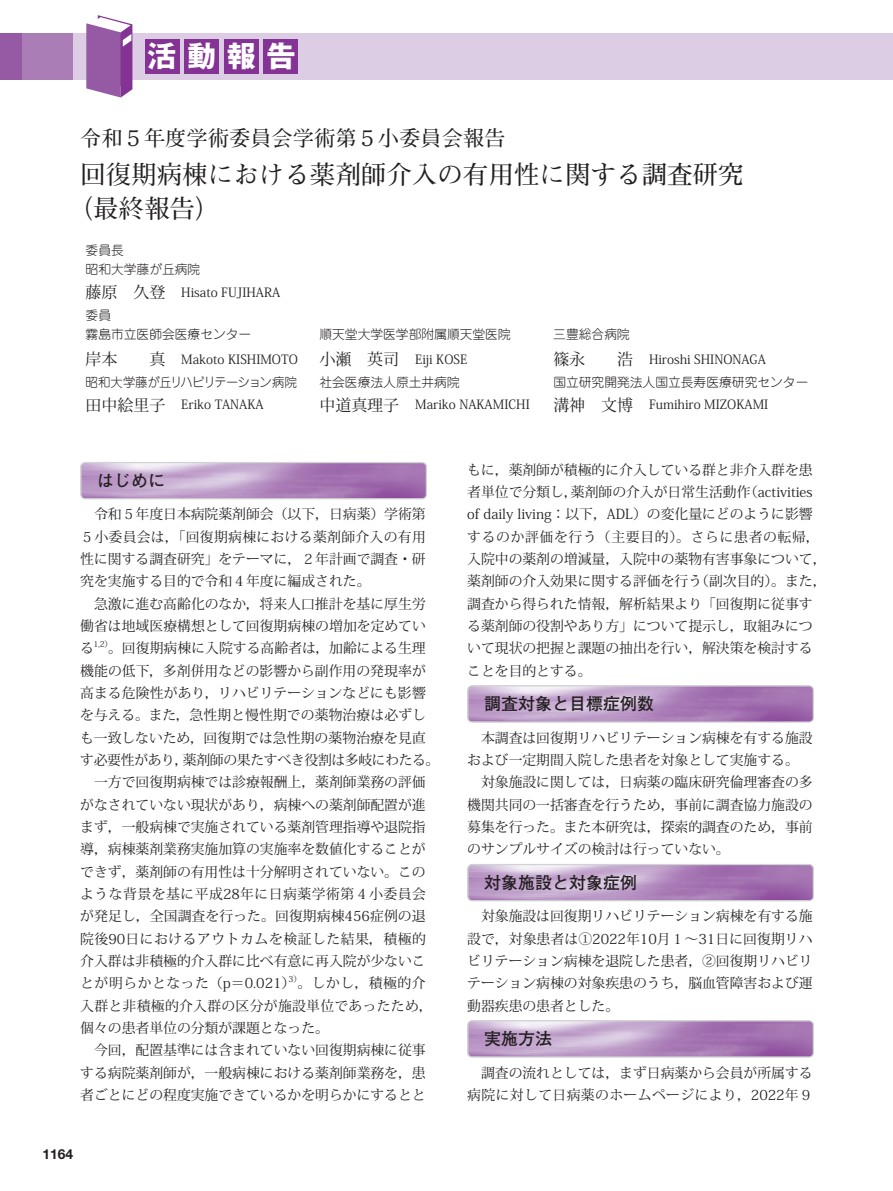
<style>
.page{position:relative;width:893px;height:1191px;background:#fff}
.page>*{position:absolute;margin:0;border:0;box-sizing:border-box;transform-origin:0 0}
.t1{font:700 29.1px "Gothic MB101 Pro";color:#fff}
.t2{font:700 25.5px/34px "Futo Min A101 Pro";color:#231f20}
.t3{font:700 21.3px "Futo Min A101 Pro";color:#231f20}
.t4{font:700 16.95px "Futo Go B101 Pro";color:#231f20}
.t5{font:13.8px/22.4px "Koz Min Pro";color:#231f20;text-align:justify}
.t6{font:13.8px "Koz Min Pro";letter-spacing:.04em;color:#231f20}
.t7{font:13.8px/22.4px "Koz Min Pro";letter-spacing:.02em;color:#231f20}
.t8{font:13.8px "Koz Min Pro";letter-spacing:-.025em;color:#231f20}
.t9{font:13.8px "Koz Min Pro";letter-spacing:.035em;color:#231f20}
.t10{font:700 13.8px "Helvetica Neue LT Std";color:#231f20}
.t11{font:12.75px "Koz Min Pro";color:#231f20}
.t12{font:300 12.75px/19.2px "Jun 101 Pro";color:#231f20}
.t13{font:300 12.75px "Jun 101 Pro";letter-spacing:-.05em;color:#231f20}
.t14{font:8.1px "Koz Min Pro";color:#231f20}
.s1{font-size:15.9px}
</style>
<div class="page">
<img style="left:82px;top:464px;width:343px;height:33px">
<div style="left:80px;top:462px;width:347px;height:37px;border:1px solid #d1d2d4;border-radius:4px"></div>
<img style="left:469px;top:687px;width:344px;height:35px">
<div style="left:467px;top:685px;width:347px;height:37px;border:1px solid #d1d2d4;border-radius:4px"></div>
<img style="left:469px;top:866px;width:343px;height:33px">
<div style="left:467px;top:864px;width:347px;height:37px;border:1px solid #d1d2d4;border-radius:4px"></div>
<img style="left:469px;top:1022px;width:344px;height:35px">
<div style="left:467px;top:1020px;width:347px;height:37px;border:1px solid #d1d2d4;border-radius:4px"></div>
<div style="left:72px;top:33px;width:821px;height:47px;background:#dccde4"></div>
<div style="left:21px;top:33px;width:51px;height:47px;background:#aa7db7"></div>
<div style="left:0;top:33px;width:21px;height:47px;background:#965aa5"></div>
<div style="left:145px;top:39px;width:35px;height:35px;background:#843294"></div>
<div style="left:184px;top:39px;width:35px;height:35px;background:#843294"></div>
<div style="left:224px;top:39px;width:35px;height:35px;background:#843294"></div>
<div style="left:263px;top:39px;width:35px;height:35px;background:#843294"></div>
<svg style="left:86px;top:15px;width:46px;height:82px"></svg>
<h1 class="t1" style="left:147px;top:32px;width:149px">活動報告</h1>
<h3 class="t3" style="left:80px;top:122px;width:427px">令和５年度学術委員会学術第５小委員会報告</h3>
<h2 class="t2" style="left:67px;top:154px;width:678px;text-indent:13px">回復期病棟における薬剤師介入の有用性に関する調査研究（最終報告）</h2>
<p class="t12" style="left:86px;top:239px;width:116px">委員長<br>昭和大学藤が丘病院</p>
<p class="t11" style="left:86px;top:283px;width:196px"><span class="s1">藤原　久登　</span>Hisato FUJIHARA</p>
<p class="t12" style="left:86px;top:304px;width:167px">委員<br>霧島市立医師会医療センター</p>
<p class="t12" style="left:319px;top:323px;width:193px">順天堂大学医学部附属順天堂医院</p>
<p class="t12" style="left:553px;top:323px;width:78px">三豊総合病院</p>
<p class="t11" style="left:86px;top:350px;width:214px"><span class="s1">岸本　　真　</span>Makoto KISHIMOTO</p>
<p class="t11" style="left:319px;top:350px;width:149px"><span class="s1">小瀬　英司　</span>Eiji KOSE</p>
<p class="t11" style="left:553px;top:350px;width:214px"><span class="s1">篠永　　浩　</span>Hiroshi SHINONAGA</p>
<p class="t13" style="left:85px;top:371px;width:213px">昭和大学藤が丘リハビリテーション病院</p>
<p class="t12" style="left:319px;top:370px;width:142px">社会医療法人原土井病院</p>
<p class="t12" style="left:553px;top:370px;width:257px">国立研究開発法人国立長寿医療研究センター</p>
<p class="t11" style="left:86px;top:396px;width:180px"><span class="s1">田中絵里子　</span>Eriko TANAKA</p>
<p class="t11" style="left:319px;top:396px;width:212px"><span class="s1">中道真理子　</span>Mariko NAKAMICHI</p>
<p class="t11" style="left:553px;top:396px;width:216px"><span class="s1">溝神　文博　</span>Fumihiro MIZOKAMI</p>
<p class="t4" style="left:97px;top:467px;width:70px">はじめに</p>
<p class="t5" style="left:80px;top:502px;width:347px;text-indent:14px">令和５年度日本病院薬剤師会（以下，日病薬）学術第５小委員会は，「回復期病棟における薬剤師介入の有用性に関する調査研究」をテーマに，２年計画で調査・研究を実施する目的で令和４年度に編成された。</p>
<p class="t5" style="left:80px;top:592px;width:347px;text-indent:14px">急激に進む高齢化のなか，将来人口推計を基に厚生労働省は地域医療構想として回復期病棟の増加を定めている</p>
<p class="t14" style="left:93px;top:638px;width:21px">1,2）</p>
<p class="t5" style="left:108px;top:636px;width:319px">。回復期病棟に入院する高齢者は，加齢による生理</p>
<p class="t5" style="left:80px;top:659px;width:347px">機能の低下，多剤併用などの影響から副作用の発現率が</p>
<p class="t5" style="left:80px;top:681px;width:347px">高まる危険性があり，リハビリテーションなどにも影響</p>
<p class="t5" style="left:80px;top:703px;width:347px">を与える。また，急性期と慢性期での薬物治療は必ずし</p>
<p class="t5" style="left:80px;top:726px;width:347px">も一致しないため，回復期では急性期の薬物治療を見直</p>
<p class="t8" style="left:80px;top:750px;width:361px">す必要性があり，薬剤師の果たすべき役割は多岐にわたる。</p>
<p class="t5" style="left:94px;top:770px;width:333px">一方で回復期病棟では診療報酬上，薬剤師業務の評価</p>
<p class="t5" style="left:80px;top:793px;width:347px">がなされていない現状があり，病棟への薬剤師配置が進</p>
<p class="t5" style="left:80px;top:815px;width:347px">まず，一般病棟で実施されている薬剤管理指導や退院指</p>
<p class="t5" style="left:80px;top:837px;width:347px">導，病棟薬剤業務実施加算の実施率を数値化することが</p>
<p class="t5" style="left:80px;top:860px;width:347px">できず，薬剤師の有用性は十分解明されていない。この</p>
<p class="t9" style="left:80px;top:884px;width:347px">ような背景を基に平成28年に日病薬学術第４小委員会</p>
<p class="t5" style="left:80px;top:904px;width:347px">が発足し，全国調査を行った。回復期病棟456症例の退</p>
<p class="t6" style="left:80px;top:928px;width:347px">院後90日におけるアウトカムを検証した結果，積極的</p>
<p class="t5" style="left:80px;top:949px;width:347px">介入群は非積極的介入群に比べ有意に再入院が少ないこ</p>
<p class="t6" style="left:80px;top:973px;width:347px">とが明らかとなった（p＝0.021）。しかし，積極的介</p>
<p class="t14" style="left:289px;top:972px;width:15px">3）</p>
<p class="t7" style="left:80px;top:994px;width:354px">入群と非積極的介入群の区分が施設単位であったため，個々の患者単位の分類が課題となった。</p>
<p class="t5" style="left:80px;top:1038px;width:347px;text-indent:14px">今回，配置基準には含まれていない回復期病棟に従事する病院薬剤師が，一般病棟における薬剤師業務を，患者ごとにどの程度実施できているかを明らかにするとと</p>
<p class="t10" style="left:43px;top:1146px;width:32px">1164</p>
<p class="t5" style="left:467px;top:458px;width:361px;text-align:left">もに，薬剤師が積極的に介入している群と非介入群を患者単位で分類し，薬剤師の介入が日常生活動作（activities of daily living：以下，ADL）の変化量にどのように影響するのか評価を行う（主要目的）。さらに患者の転帰，入院中の薬剤の増減量，入院中の薬物有害事象について，薬剤師の介入効果に関する評価を行う（副次目的）。また，調査から得られた情報，解析結果より「回復期に従事する薬剤師の役割やあり方」について提示し，取組みについて現状の把握と課題の抽出を行い，解決策を検討することを目的とする。</p>
<p class="t4" style="left:484px;top:690px;width:172px">調査対象と目標症例数</p>
<p class="t5" style="left:467px;top:726px;width:347px;text-indent:14px">本調査は回復期リハビリテーション病棟を有する施設および一定期間入院した患者を対象として実施する。</p>
<p class="t5" style="left:467px;top:770px;width:347px;text-indent:14px">対象施設に関しては，日病薬の臨床研究倫理審査の多機関共同の一括審査を行うため，事前に調査協力施設の募集を行った。また本研究は，探索的調査のため，事前のサンプルサイズの検討は行っていない。</p>
<p class="t4" style="left:484px;top:869px;width:155px">対象施設と対象症例</p>
<p class="t5" style="left:467px;top:904px;width:347px;text-indent:14px">対象施設は回復期リハビリテーション病棟を有する施設で，対象患者は①2022年10月１～31日に回復期リハビリテーション病棟を退院した患者，②回復期リハビリテーション病棟の対象疾患のうち，脳血管障害および運動器疾患の患者とした。</p>
<p class="t4" style="left:484px;top:1025px;width:70px">実施方法</p>
<p class="t5" style="left:467px;top:1061px;width:347px;text-align:right">調査の流れとしては，まず日病薬から会員が所属する病院に対して日病薬のホームページにより，2022年９</p>
</div>
